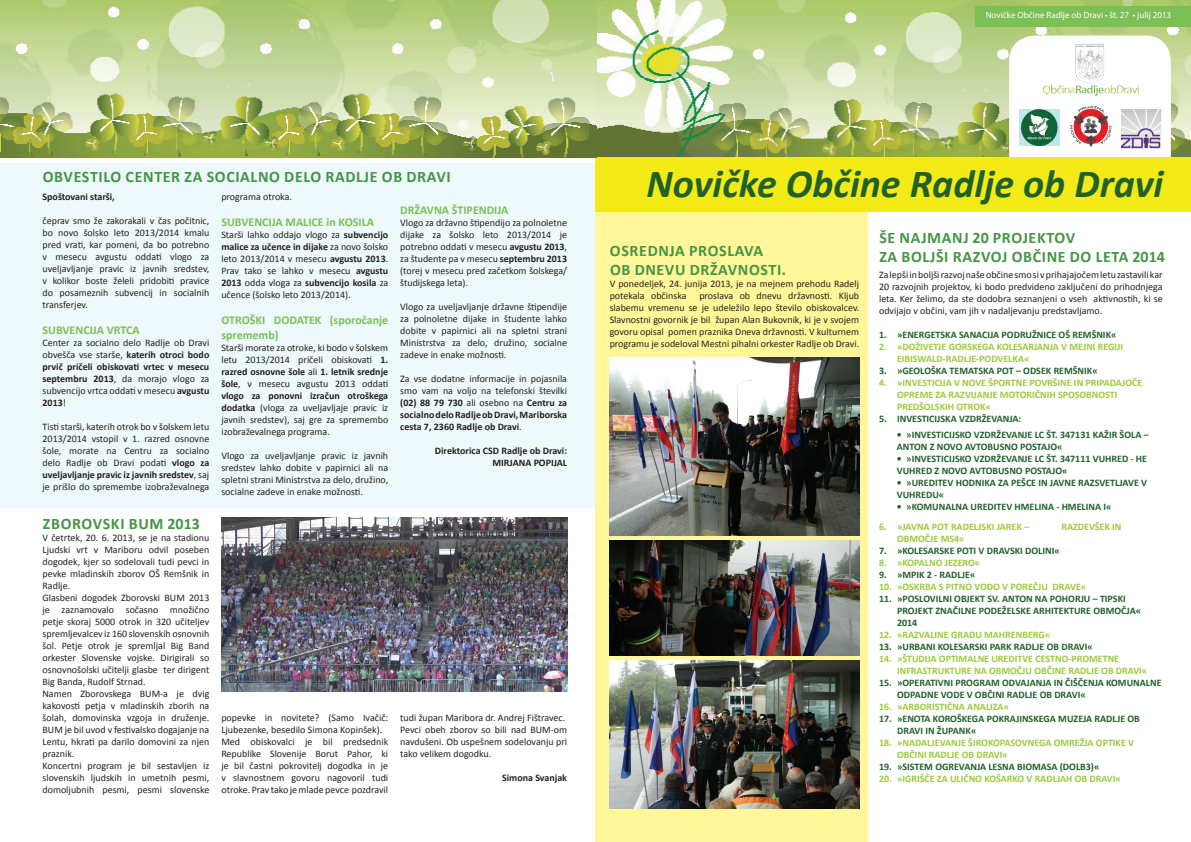
<style>
.page{position:relative;width:1191px;height:842px;background:#fff}
.page>*{position:absolute;margin:0;border:0;box-sizing:border-box;transform-origin:0 0}
.t1{font:italic 700 40px "Calibri";color:#20612b}
.t2{font:700 16px/19.2px "Calibri";letter-spacing:.04em;color:#459546}
.t3{font:700 12px/14.4px "Calibri";color:#7bbf55}
.t4{font:10px/12px "Calibri";color:#231f20;text-align:justify}
.t5{font:700 10px/12px "Calibri";color:#20612b}
.t6{font:700 10px/12px "Calibri";color:#9dc93d}
.t7{font:700 10px/12px "Calibri";color:#231f20;text-align:right}
.t8{font:9px "Myriad Pro";color:#fff}
.s1{font-weight:700}
</style>
<div class="page">
<div style="left:595px;top:212px;width:272px;height:630px;background:#fff79a"></div>
<img style="left:609px;top:541px;width:250px;height:115px">
<img style="left:609px;top:357px;width:250px;height:178px">
<img style="left:609px;top:661px;width:250px;height:148px">
<div style="left:0;top:163px;width:595px;height:344px;background:#eef9fc"></div>
<img style="left:597px;top:0;width:594px;height:158px">
<div style="left:975px;top:6px;width:216px;height:20px;background:#7bbf55"></div>
<div style="left:1009px;top:36px;width:161px;height:144px;background:#fff;border-radius:26px"></div>
<img style="left:1043px;top:45px;width:95px;height:51px">
<img style="left:1070px;top:105px;width:42px;height:42px">
<img style="left:1121px;top:109px;width:41px;height:40px">
<div style="left:595px;top:158px;width:596px;height:54px;background:#f2eb17"></div>
<img style="left:1019px;top:109px;width:40px;height:37px">
<img style="left:0;top:0;width:597px;height:158px">
<img style="left:221px;top:517px;width:346px;height:175px">
<p class="t8" style="left:985px;top:9px;width:187px">Novičke Občine Radlje ob Dravi • št. 27 • julij 2013</p>
<h2 class="t2" style="left:43px;top:167px;width:409px">OBVESTILO CENTER ZA SOCIALNO DELO RADLJE OB DRAVI</h2>
<p class="t7" style="left:43px;top:190px;width:74px">Spoštovani starši,</p>
<p class="t4" style="left:43px;top:214px;width:168px">čeprav smo že zakorakali v čas počitnic, bo novo šolsko leto 2013/2014 kmalu pred vrati, kar pomeni, da bo potrebno v mesecu avgustu oddati vlogo za uveljavljanje pravic iz javnih sredstev, v kolikor boste želeli pridobiti pravice do posameznih subvencij in socialnih transferjev.</p>
<p class="t3" style="left:43px;top:323px;width:99px">SUBVENCIJA VRTCA</p>
<p class="t4" style="left:43px;top:337px;width:168px">Center za socialno delo Radlje ob Dravi obvešča vse starše, <span class="s1">katerih otroci bodo prvič pričeli obiskovati vrtec v mesecu septembru 2013</span>, da morajo vlogo za subvencijo vrtca oddati v mesecu <span class="s1">avgustu 2013</span>!</p>
<p class="t4" style="left:43px;top:421px;width:168px">Tisti starši, katerih otrok bo v šolskem letu 2013/2014 vstopil v 1. razred osnovne šole, morate na Centru za socialno delo Radlje ob Dravi podati <span class="s1">vlogo za uveljavljanje pravic iz javnih sredstev</span>, saj je prišlo do spremembe izobraževalnega</p>
<h2 class="t2" style="left:43px;top:514px;width:159px">ZBOROVSKI BUM 2013</h2>
<p class="t4" style="left:43px;top:532px;width:168px;text-align:left">V četrtek, 20. 6. 2013, se je na stadionu Ljudski vrt v Mariboru odvil poseben dogodek, kjer so sodelovali tudi pevci in pevke mladinskih zborov OŠ Remšnik in Radlje.<br>Glasbeni dogodek Zborovski BUM 2013 je zaznamovalo sočasno množično petje skoraj 5000 otrok in 320 učiteljev spremljevalcev iz 160 slovenskih osnovnih šol. Petje otrok je spremljal Big Band orkester Slovenske vojske. Dirigirali so osnovnošolski učitelji glasbe ter dirigent Big Banda, Rudolf Strnad.<br>Namen Zborovskega BUM-a je dvig kakovosti petja v mladinskih zborih na šolah, domovinska vzgoja in druženje.<br>BUM je bil uvod v festivalsko dogajanje na Lentu, hkrati pa darilo domovini za njen praznik.<br>Koncertni program je bil sestavljen iz slovenskih ljudskih in umetnih pesmi, domoljubnih pesmi, pesmi slovenske</p>
<p class="t4" style="left:221px;top:190px;width:72px">programa otroka.</p>
<p class="t3" style="left:221px;top:215px;width:154px">SUBVENCIJA MALICE in KOSILA</p>
<p class="t4" style="left:221px;top:229px;width:168px">Starši lahko oddajo vlogo za <span class="s1">subvencijo malice za učence in dijake</span> za novo šolsko leto 2013/2014 v mesecu <span class="s1">avgustu 2013</span>.<br>Prav tako se lahko v mesecu <span class="s1">avgustu 2013</span> odda vloga za <span class="s1">subvencijo kosila</span> za učence (šolsko leto 2013/2014).</p>
<p class="t3" style="left:221px;top:313px;width:168px">OTROŠKI DODATEK (sporočanje sprememb)</p>
<p class="t4" style="left:221px;top:341px;width:168px">Starši morate za otroke, ki bodo v šolskem letu 2013/2014 pričeli obiskovati <span class="s1">1. razred osnovne šole</span> ali <span class="s1">1. letnik srednje šole</span>, v mesecu avgustu 2013 oddati <span class="s1">vlogo za ponovni izračun otroškega dodatka</span> (vloga za uveljavljaje pravic iz javnih sredstev), saj gre za spremembo izobraževalnega programa.</p>
<p class="t4" style="left:221px;top:449px;width:168px">Vlogo za uveljavljanje pravic iz javnih sredstev lahko dobite v papirnici ali na spletni strani Ministrstva za delo, družino, socialne zadeve in enake možnosti.</p>
<p class="t3" style="left:400px;top:203px;width:110px">DRŽAVNA ŠTIPENDIJA</p>
<p class="t4" style="left:400px;top:217px;width:168px">Vlogo za državno štipendijo za polnoletne dijake za šolsko leto 2013/2014 je potrebno oddati v mesecu <span class="s1">avgustu 2013</span>, za študente pa v mesecu <span class="s1">septembru 2013 </span>(torej v mesecu pred začetkom šolskega/ študijskega leta).</p>
<p class="t4" style="left:400px;top:301px;width:168px">Vlogo za uveljavljanje državne štipendije za polnoletne dijake in študente lahko dobite v papirnici ali na spletni strani Ministrstva za delo, družino, socialne zadeve in enake možnosti.</p>
<p class="t4" style="left:400px;top:373px;width:168px">Za vse dodatne informacije in pojasnila smo vam na voljo na telefonski številki <span class="s1">(02) 88 79 730</span> ali osebno na <span class="s1">Centru za socialno delo Radlje ob Dravi, Mariborska cesta 7, 2360 Radlje ob Dravi</span>.</p>
<p class="t7" style="left:435px;top:445px;width:134px">Direktorica CSD Radlje ob Dravi:<br>MIRJANA POPIJAL</p>
<p class="t4" style="left:221px;top:711px;width:168px;text-align:left">popevke in novitete? (Samo Ivačič:<br>Ljubezenke, besedilo Simona Kopinšek).<br>Med obiskovalci je bil predsednik Republike Slovenije Borut Pahor, ki je bil častni pokrovitelj dogodka in je v slavnostnem govoru nagovoril tudi otroke. Prav tako je mlade pevce pozdravil</p>
<p class="t4" style="left:400px;top:711px;width:168px;text-align:left">tudi župan Maribora dr. Andrej Fištravec.<br>Pevci obeh zborov so bili nad BUM-om navdušeni. Ob uspešnem sodelovanju pri tako velikem dogodku.</p>
<p class="t7" style="left:502px;top:771px;width:67px">Simona Svanjak</p>
<h1 class="t1" style="left:646px;top:158px;width:518px">Novičke Občine Radlje ob Dravi</h1>
<h2 class="t2" style="left:610px;top:241px;width:22px">Osrednja</h2>
<h2 class="t2" style="left:689px;top:241px;width:11px">proslava</h2>
<h2 class="t2" style="left:610px;top:260px;width:36px">ob dnevu</h2>
<h2 class="t2" style="left:690px;top:260px;width:10px">državnosti</h2>
<h2 class="t2" style="left:781px;top:260px;width:6px">.</h2>
<p class="t4" style="left:609px;top:278px;width:251px">V ponedeljek, 24. junija 2013, je na mejnem prehodu Radelj potekala občinska</p>
<p class="t4" style="left:609px;top:290px;width:251px;text-indent:90px">proslava ob dnevu državnosti. Kljub slabemu vremenu se je udeležilo lepo število obiskovalcev.<br>Slavnostni govornik je bil župan Alan Bukovnik, ki je v svojem govoru opisal pomen praznika Dneva državnosti. V kulturnem programu je sodeloval Mestni pihalni orkester Radlje ob Dravi.</p>
<h2 class="t2" style="left:879px;top:228px;width:287px">ŠE NAJMANJ 20 PROJEKTOV<br>ZA BOLJŠI RAZVOJ OBČINE DO LETA 2014</h2>
<p class="t4" style="left:879px;top:269px;width:285px">Za lepši in boljši razvoj naše občine smo si v prihajajočem letu zastavili kar 20 razvojnih projektov, ki bodo predvideno zaključeni do prihodnjega leta. Ker želimo, da ste dodobra seznanjeni o vseh aktivnostih, ki se odvijajo v občini, vam jih v nadaljevanju predstavljamo.</p>
<p class="t5" style="left:879px;top:329px;width:239px">1. »ENERGETSKA SANACIJA PODRUŽNICE OŠ REMŠNIK«</p>
<p class="t6" style="left:897px;top:341px;width:228px;text-indent:-18px">2. »DOŽIVETJE GORSKEGA KOLESARJANJA V MEJNI REGIJI<br>EIBISWALD-RADLJE-PODVELKA«</p>
<p class="t5" style="left:879px;top:365px;width:220px">3. »GEOLOŠKA TEMATSKA POT – ODSEK REMŠNIK«</p>
<p class="t6" style="left:897px;top:377px;width:247px;text-indent:-18px">4. »INVESTICIJA V NOVE ŠPORTNE POVRŠINE IN PRIPADAJOČE<br>OPREME ZA RAZVIJANJE MOTORIČNIH SPOSOBNOSTI<br>PREDŠOLSKIH OTROK«</p>
<p class="t5" style="left:879px;top:413px;width:144px">5. INVESTICIJSKA VZDRŽEVANJA:</p>
<p class="t5" style="left:896px;top:429px;width:253px">• »INVESTICIJSKO VZDRŽEVANJE LC ŠT. 347131 KAŽIR ŠOLA –<br>ANTON Z NOVO AVTOBUSNO POSTAJO«</p>
<p class="t5" style="left:896px;top:453px;width:252px">• »INVESTICIJSKO VZDRŽEVANJE LC ŠT. 347111 VUHRED - HE<br>VUHRED Z NOVO AVTOBUSNO POSTAJO«</p>
<p class="t5" style="left:896px;top:477px;width:252px">• »UREDITEV HODNIKA ZA PEŠCE IN JAVNE RAZSVETLJAVE V<br>VUHREDU«</p>
<p class="t5" style="left:896px;top:501px;width:216px">• »KOMUNALNA UREDITEV HMELINA - HMELINA I«</p>
<p class="t6" style="left:879px;top:521px;width:151px">6. »JAVNA POT RADELJSKI JAREK –</p>
<p class="t6" style="left:1061px;top:521px;width:62px">RAZDEVŠEK IN</p>
<p class="t6" style="left:897px;top:533px;width:69px">OBMOČJE MS4«</p>
<p class="t5" style="left:879px;top:545px;width:182px">7. »KOLESARSKE POTI V DRAVSKI DOLINI«</p>
<p class="t6" style="left:879px;top:557px;width:103px">8. »KOPALNO JEZERO«</p>
<p class="t5" style="left:879px;top:569px;width:98px">9. »MPIK 2 - RADLJE«</p>
<p class="t6" style="left:879px;top:581px;width:209px">10. »OSKRBA S PITNO VODO V POREČJU DRAVE«</p>
<p class="t5" style="left:897px;top:593px;width:246px;text-indent:-18px">11. »POSLOVILNI OBJEKT SV. ANTON NA POHORJU – TIPSKI<br>PROJEKT ZNAČILNE PODEŽELSKE ARHITEKTURE OBMOČJA«<br>2014</p>
<p class="t6" style="left:879px;top:629px;width:173px">12. »RAZVALINE GRADU MAHRENBERG«</p>
<p class="t5" style="left:879px;top:641px;width:215px">13. »URBANI KOLESARSKI PARK RADLJE OB DRAVI«</p>
<p class="t6" style="left:897px;top:653px;width:252px;text-indent:-18px">14. »ŠTUDIJA OPTIMALNE UREDITVE CESTNO-PROMETNE<br>INFRASTRUKTURE NA OBMOČJU OBČINE RADLJE OB DRAVI«</p>
<p class="t5" style="left:897px;top:677px;width:266px;text-indent:-18px">15. »OPERATIVNI PROGRAM ODVAJANJA IN ČIŠČENJA KOMUNALNE<br>ODPADNE VODE V OBČINI RADLJE OB DRAVI«</p>
<p class="t6" style="left:879px;top:701px;width:131px">16. »ARBORISTIČNA ANALIZA«</p>
<p class="t5" style="left:897px;top:713px;width:244px;text-indent:-18px">17. »ENOTA KOROŠKEGA POKRAJINSKEGA MUZEJA RADLJE OB<br>DRAVI IN ŽUPANK«</p>
<p class="t6" style="left:897px;top:737px;width:238px;text-indent:-18px">18. »NADALJEVANJE ŠIROKOPASOVNEGA OMREŽJA OPTIKE V<br>OBČINI RADLJE OB DRAVI«</p>
<p class="t5" style="left:879px;top:761px;width:222px">19. »SISTEM OGREVANJA LESNA BIOMASA (DOLB3)«</p>
<p class="t6" style="left:879px;top:773px;width:243px">20. »IGRIŠČE ZA ULIČNO KOŠARKO V RADLJAH OB DRAVI«</p>
</div>
